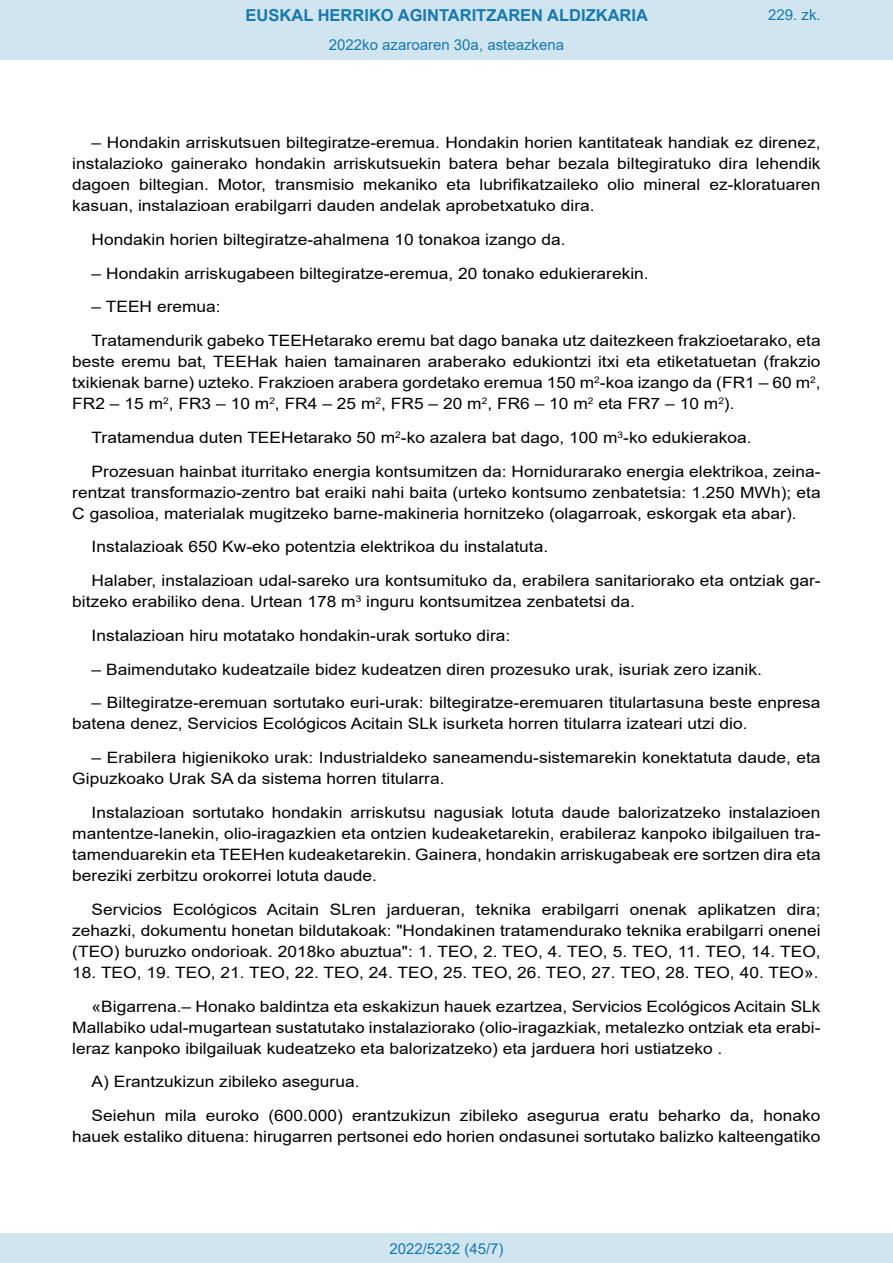
<style>
.page{position:relative;width:893px;height:1263px;background:#fff}
.page>*{position:absolute;margin:0;border:0;box-sizing:border-box;transform-origin:0 0}
.t1{font:700 16.5px "Arial";color:#1879ad}
.BOPVDetalle{font:15.6px/21px "Arial";color:#000;text-align:justify;scale:1.11 1}
.Paginacion_Centro{font:15px "Arial";color:#1879ad}
</style>
<div class="page">
<div style="left:0;top:0;width:893px;height:60px;background:#d0e5f0"></div>
<div style="left:0;top:1233px;width:893px;height:30px;background:#d0e5f0"></div>
<p class="t1" style="left:246px;top:3px;width:404px">EUSKAL HERRIKO AGINTARITZAREN ALDIZKARIA</p>
<p class="Paginacion_Centro" style="left:329px;top:35px;width:237px">2022ko azaroaren 30a, asteazkena</p>
<p class="Paginacion_Centro" style="left:768px;top:5px;width:54px">229. zk.</p>
<p class="BOPVDetalle" style="left:72px;top:132px;width:676px;text-indent:19px">– Hondakin arriskutsuen biltegiratze-eremua. Hondakin horien kantitateak handiak ez direnez, instalazioko gainerako hondakin arriskutsuekin batera behar bezala biltegiratuko dira lehendik dagoen biltegian. Motor, transmisio mekaniko eta lubrifikatzaileko olio mineral ez-kloratuaren kasuan, instalazioan erabilgarri dauden andelak aprobetxatuko dira.</p>
<p class="BOPVDetalle" style="left:92px;top:229px;width:428px">Hondakin horien biltegiratze-ahalmena 10 tonakoa izango da.</p>
<p class="BOPVDetalle" style="left:92px;top:263px;width:503px">– Hondakin arriskugabeen biltegiratze-eremua, 20 tonako edukierarekin.</p>
<p class="BOPVDetalle" style="left:92px;top:296px;width:118px">– TEEH eremua:</p>
<p class="BOPVDetalle" style="left:72px;top:330px;width:676px;text-indent:19px">Tratamendurik gabeko TEEHetarako eremu bat dago banaka utz daitezkeen frakzioetarako, eta beste eremu bat, TEEHak haien tamainaren araberako edukiontzi itxi eta etiketatuetan (frakzio txikienak barne) uzteko. Frakzioen arabera gordetako eremua 150 m<sup>2</sup>-koa izango da (FR1 – 60 m<sup>2</sup>, FR2 – 15 m<sup>2</sup>, FR3 – 10 m<sup>2</sup>, FR4 – 25 m<sup>2</sup>, FR5 – 20 m<sup>2</sup>, FR6 – 10 m<sup>2</sup> eta FR7 – 10 m<sup>2</sup>).</p>
<p class="BOPVDetalle" style="left:92px;top:427px;width:596px">Tratamendua duten TEEHetarako 50 m<sup>2</sup>-ko azalera bat dago, 100 m<sup>3</sup>-ko edukierakoa.</p>
<p class="BOPVDetalle" style="left:72px;top:461px;width:676px;text-indent:19px">Prozesuan hainbat iturritako energia kontsumitzen da: Hornidurarako energia elektrikoa, zeina&shy;rentzat transformazio-zentro bat eraiki nahi baita (urteko kontsumo zenbatetsia: 1.250 MWh); eta C gasolioa, materialak mugitzeko barne-makineria hornitzeko (olagarroak, eskorgak eta abar).</p>
<p class="BOPVDetalle" style="left:92px;top:536px;width:413px">Instalazioak 650 Kw-eko potentzia elektrikoa du instalatuta.</p>
<p class="BOPVDetalle" style="left:72px;top:570px;width:676px;text-indent:19px">Halaber, instalazioan udal-sareko ura kontsumituko da, erabilera sanitariorako eta ontziak gar&shy;bitzeko erabiliko dena. Urtean 178 m<sup>3</sup> inguru kontsumitzea zenbatetsi da.</p>
<p class="BOPVDetalle" style="left:92px;top:625px;width:379px">Instalazioan hiru motatako hondakin-urak sortuko dira:</p>
<p class="BOPVDetalle" style="left:92px;top:659px;width:605px">– Baimendutako kudeatzaile bidez kudeatzen diren prozesuko urak, isuriak zero izanik.</p>
<p class="BOPVDetalle" style="left:72px;top:692px;width:676px;text-indent:19px">– Biltegiratze-eremuan sortutako euri-urak: biltegiratze-eremuaren titulartasuna beste enpresa batena denez, Servicios Ecológicos Acitain SLk isurketa horren titularra izateari utzi dio.</p>
<p class="BOPVDetalle" style="left:72px;top:747px;width:676px;text-indent:19px">– Erabilera higienikoko urak: Industrialdeko saneamendu-sistemarekin konektatuta daude, eta<br>Gipuzkoako Urak SA da sistema horren titularra.</p>
<p class="BOPVDetalle" style="left:72px;top:802px;width:676px;text-indent:19px">Instalazioan sortutako hondakin arriskutsu nagusiak lotuta daude balorizatzeko instalazioen mantentze-lanekin, olio-iragazkien eta ontzien kudeaketarekin, erabileraz kanpoko ibilgailuen tra&shy;tamenduarekin eta TEEHen kudeaketarekin. Gainera, hondakin arriskugabeak ere sortzen dira eta bereziki zerbitzu orokorrei lotuta daude.</p>
<p class="BOPVDetalle" style="left:72px;top:899px;width:676px;text-indent:19px">Servicios Ecológicos Acitain SLren jardueran, teknika erabilgarri onenak aplikatzen dira; zehazki, dokumentu honetan bildutakoak: "Hondakinen tratamendurako teknika erabilgarri onenei (TEO) buruzko ondorioak. 2018ko abuztua": 1. TEO, 2. TEO, 4. TEO, 5. TEO, 11. TEO, 14. TEO,</p>
<p class="BOPVDetalle" style="left:72px;top:962px;width:674px">18. TEO, 19. TEO, 21. TEO, 22. TEO, 24. TEO, 25. TEO, 26. TEO, 27. TEO, 28. TEO, 40. TEO».</p>
<p class="BOPVDetalle" style="left:72px;top:995px;width:676px;text-indent:19px">«Bigarrena.– Honako baldintza eta eskakizun hauek ezartzea, Servicios Ecológicos Acitain SLk Mallabiko udal-mugartean sustatutako instalaziorako (olio-iragazkiak, metalezko ontziak eta erabi&shy;leraz kanpoko ibilgailuak kudeatzeko eta balorizatzeko) eta jarduera hori ustiatzeko .</p>
<p class="BOPVDetalle" style="left:92px;top:1071px;width:243px">A) Erantzukizun zibileko asegurua.</p>
<p class="BOPVDetalle" style="left:72px;top:1105px;width:676px;text-align:right">Seiehun mila euroko (600.000) erantzukizun zibileko asegurua eratu beharko da, honako hauek estaliko dituena: hirugarren pertsonei edo horien ondasunei sortutako balizko kalteengatiko</p>
<p class="Paginacion_Centro" style="left:389px;top:1238px;width:116px">2022/5232 (45/7)</p>
</div>
